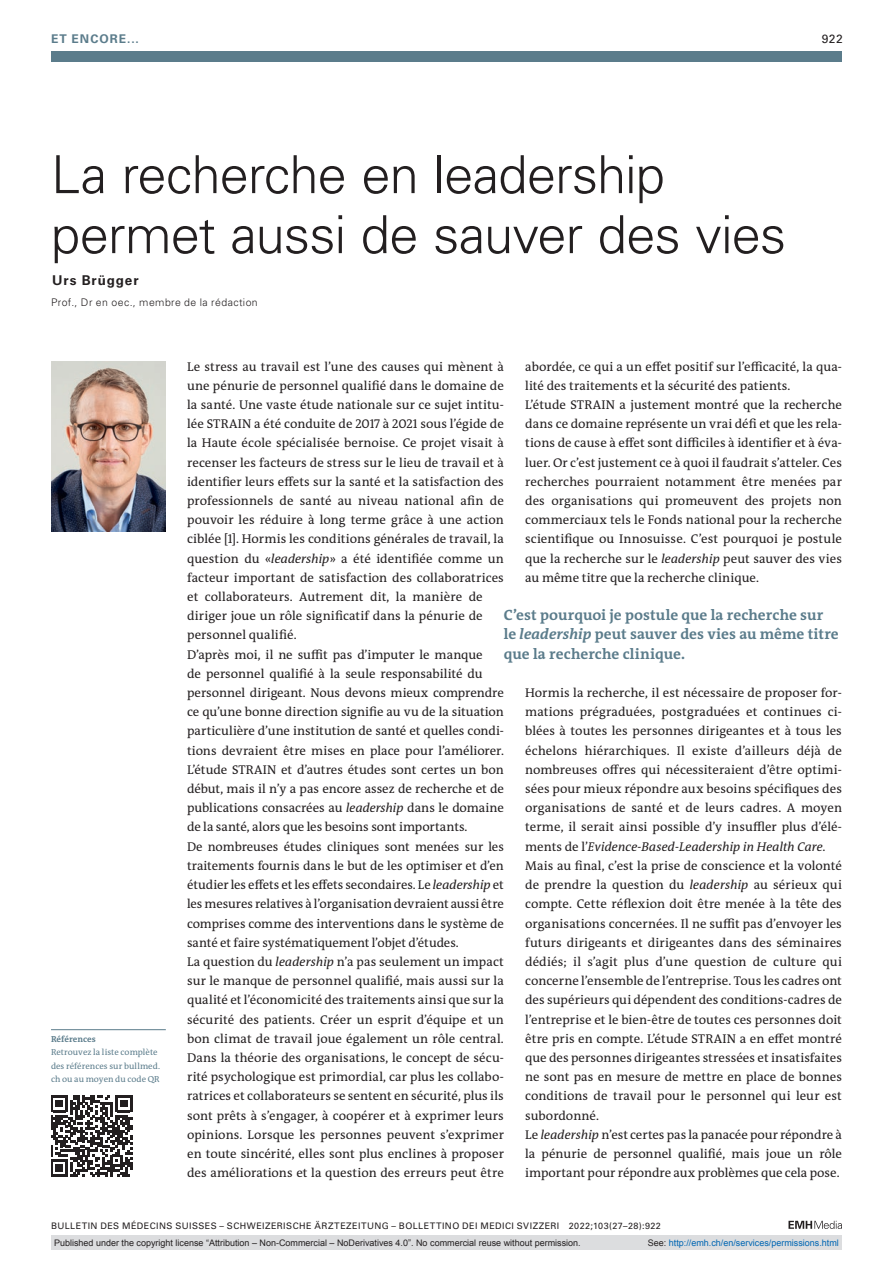
<style>
.page{position:relative;width:893px;height:1263px;background:#fff}
.page>*{position:absolute;margin:0;border:0;box-sizing:border-box;transform-origin:0 0}
.article-title{font:300 52.5px/60px "Univers LT Std";letter-spacing:-.02em;color:#231f20}
.catchwords{font:700 15px/19.2px "The Antiqua B W7";letter-spacing:.005em;color:#5b7c8b}
.author-notes{font:700 13.5px "Univers LT Std";letter-spacing:.065em;color:#231f20}
.section-pn{font:12.75px/19.2px "The Antiqua B W5 Plain";color:#231f20;text-align:justify}
.ressort{font:700 12px "Univers LT Std";letter-spacing:.085em;color:#5b7c8b}
.ressort-2{font:12px "Univers LT Std";color:#231f20}
.aff{font:300 10.5px "Univers LT Std";letter-spacing:.04em;color:#231f20}
.t1{font:9px "Arial";color:#231f20}
.fusszeile{font:9px "Univers LT Std";letter-spacing:.05em;color:#231f20}
.t2{font:9px "Arial";color:#0066b3}
.footnote{font:8.7px/13.5px "The Antiqua B W5 Plain";letter-spacing:.005em;color:#5b7c8b}
.footnote-line{font:700 8.7px "The Antiqua B W7";letter-spacing:.01em;color:#5b7c8b}
.s1{font-style:italic}
.s2{color:#231f20}
</style>
<div class="page">
<svg style="left:788px;top:1221px;width:54px;height:8px"></svg>
<img style="left:51px;top:362px;width:115px;height:170px">
<hr style="left:51px;top:1029px;width:115px;height:1px;background:#5b7c8b">
<svg style="left:51px;top:1095px;width:81px;height:82px"></svg>
<div style="left:51px;top:51px;width:791px;height:11px;background:#5b7c8b"></div>
<div style="left:51px;top:1235px;width:791px;height:15px;background:#dcdddf"></div>
<p class="ressort" style="left:51px;top:31px;width:89px">ET ENCORE...</p>
<p class="ressort-2" style="left:822px;top:31px;width:23px">922</p>
<p class="article-title" style="left:51px;top:145px;width:737px">La recherche en leadership permet aussi de sauver des vies</p>
<p class="author-notes" style="left:52px;top:272px;width:88px">Urs Brügger</p>
<p class="aff" style="left:51px;top:296px;width:208px">Prof., Dr en oec., membre de la rédaction</p>
<p class="footnote-line" style="left:51px;top:1033px;width:46px">Références</p>
<p class="footnote" style="left:51px;top:1046px;width:111px">Retrouvez la liste complète des références sur bullmed. ch ou au moyen du code QR</p>
<p class="section-pn" style="left:187px;top:357px;width:318px;text-align:left">Le stress au travail est l’une des causes qui mènent à une pénurie de personnel qualifié dans le domaine de la santé. Une vaste étude nationale sur ce sujet intitu&shy;lée STRAIN a été conduite de 2017 à 2021 sous l’égide de la Haute école spécialisée bernoise. Ce projet visait à recenser les facteurs de stress sur le lieu de travail et à identifier leurs effets sur la santé et la satisfaction des professionnels de santé au niveau national afin de pouvoir les réduire à long terme grâce à une action ciblée [1]. Hormis les conditions générales de travail, la question du «<span class="s1">leadership</span>» a été identifiée comme un facteur important de satisfaction des collaboratrices et collaborateurs. Autrement dit, la manière de diriger joue un rôle significatif dans la pénurie de personnel qualifié.</p>
<p class="section-pn" style="left:187px;top:645px;width:318px;text-align:left">D’après moi, il ne suffit pas d’imputer le manque<br>de personnel qualifié à la seule responsabilité du personnel dirigeant. Nous devons mieux comprendre ce qu’une bonne direction signifie au vu de la situation particulière d’une institution de santé et quelles condi&shy;tions devraient être mises en place pour l’améliorer.<br>L’étude STRAIN et d’autres études sont certes un bon début, mais il n’y a pas encore assez de recherche et de publications consacrées au <span class="s1">leadership</span> dans le domaine de la santé, alors que les besoins sont importants.</p>
<p class="section-pn" style="left:187px;top:837px;width:318px">De nombreuses études cliniques sont menées sur les traitements fournis dans le but de les optimiser et d’en étudier les effets et les effets secondaires. Le <span class="s1">leadership</span> et les mesures relatives à l’organisation devraient aussi être comprises comme des interventions dans le système de santé et faire systématiquement l’objet d’études.</p>
<p class="section-pn" style="left:187px;top:952px;width:318px">La question du <span class="s1">leadership</span> n’a pas seulement un impact sur le manque de personnel qualifié, mais aussi sur la qualité et l’économicité des traitements ainsi que sur la sécurité des patients. Créer un esprit d’équipe et un bon climat de travail joue également un rôle central.<br>Dans la théorie des organisations, le concept de sécu&shy;rité psychologique est primordial, car plus les collabo&shy;ratrices et collaborateurs se sentent en sécurité, plus ils sont prêts à s’engager, à coopérer et à exprimer leurs opinions. Lorsque les personnes peuvent s’exprimer en toute sincérité, elles sont plus enclines à proposer des améliorations et la question des erreurs peut être</p>
<p class="section-pn" style="left:525px;top:357px;width:318px">abordée, ce qui a un effet positif sur l’efficacité, la qua&shy;lité des traitements et la sécurité des patients.</p>
<p class="section-pn" style="left:525px;top:395px;width:318px">L’étude STRAIN a justement montré que la recherche dans ce domaine représente un vrai défi et que les rela&shy;tions de cause à effet sont difficiles à identifier et à éva&shy;luer. Or c’est justement ce à quoi il faudrait s’atteler. Ces recherches pourraient notamment être menées par des organisations qui promeuvent des projets non commerciaux tels le Fonds national pour la recherche scientifique ou Innosuisse. C’est pourquoi je postule que la recherche sur le <span class="s1">leadership</span> peut sauver des vies au même titre que la recherche clinique.</p>
<p class="catchwords" style="left:504px;top:606px;width:336px">C’est pourquoi je postule que la recherche sur le <span class="s1">leadership</span> peut sauver des vies au même titre que la recherche clinique.</p>
<p class="section-pn" style="left:525px;top:683px;width:318px">Hormis la recherche, il est nécessaire de proposer for&shy;mations prégraduées, postgraduées et continues ci&shy;blées à toutes les personnes dirigeantes et à tous les échelons hiérarchiques. Il existe d’ailleurs déjà de nombreuses offres qui nécessiteraient d’être optimi&shy;sées pour mieux répondre aux besoins spécifiques des organisations de santé et de leurs cadres. A moyen terme, il serait ainsi possible d’y insuffler plus d’élé&shy;ments de l’<span class="s1">Evidence-Based-Leadership in Health Care.</span></p>
<p class="section-pn" style="left:525px;top:856px;width:318px">Mais au final, c’est la prise de conscience et la volonté de prendre la question du <span class="s1">leadership</span> au sérieux qui compte. Cette réflexion doit être menée à la tête des organisations concernées. Il ne suffit pas d’envoyer les futurs dirigeants et dirigeantes dans des séminaires dédiés; il s’agit plus d’une question de culture qui concerne l’ensemble de l’entreprise. Tous les cadres ont des supérieurs qui dépendent des conditions-cadres de l’entreprise et le bien-être de toutes ces personnes doit être pris en compte. L’étude STRAIN a en effet montré que des personnes dirigeantes stressées et insatisfaites ne sont pas en mesure de mettre en place de bonnes conditions de travail pour le personnel qui leur est subordonné.</p>
<p class="section-pn" style="left:525px;top:1125px;width:318px">Le <span class="s1">leadership</span> n’est certes pas la panacée pour répondre à la pénurie de personnel qualifié, mais joue un rôle important pour répondre aux problèmes que cela pose.</p>
<p class="fusszeile" style="left:51px;top:1220px;width:611px">BULLETIN DES MÉDECINS SUISSES – SCHWEIZERISCHE ÄRZTEZEITUNG – BOLLETTINO DEI MEDICI SVIZZERI 2022;103(27–28):922</p>
<p class="t1" style="left:54px;top:1237px;width:528px">Published under the copyright license “Attribution – Non-Commercial – NoDerivatives 4.0”. No commercial reuse without permission.</p>
<p class="t2" style="left:648px;top:1237px;width:193px"><span class="s2">See:</span> http://emh.ch/en/services/permissions.html</p>
</div>
